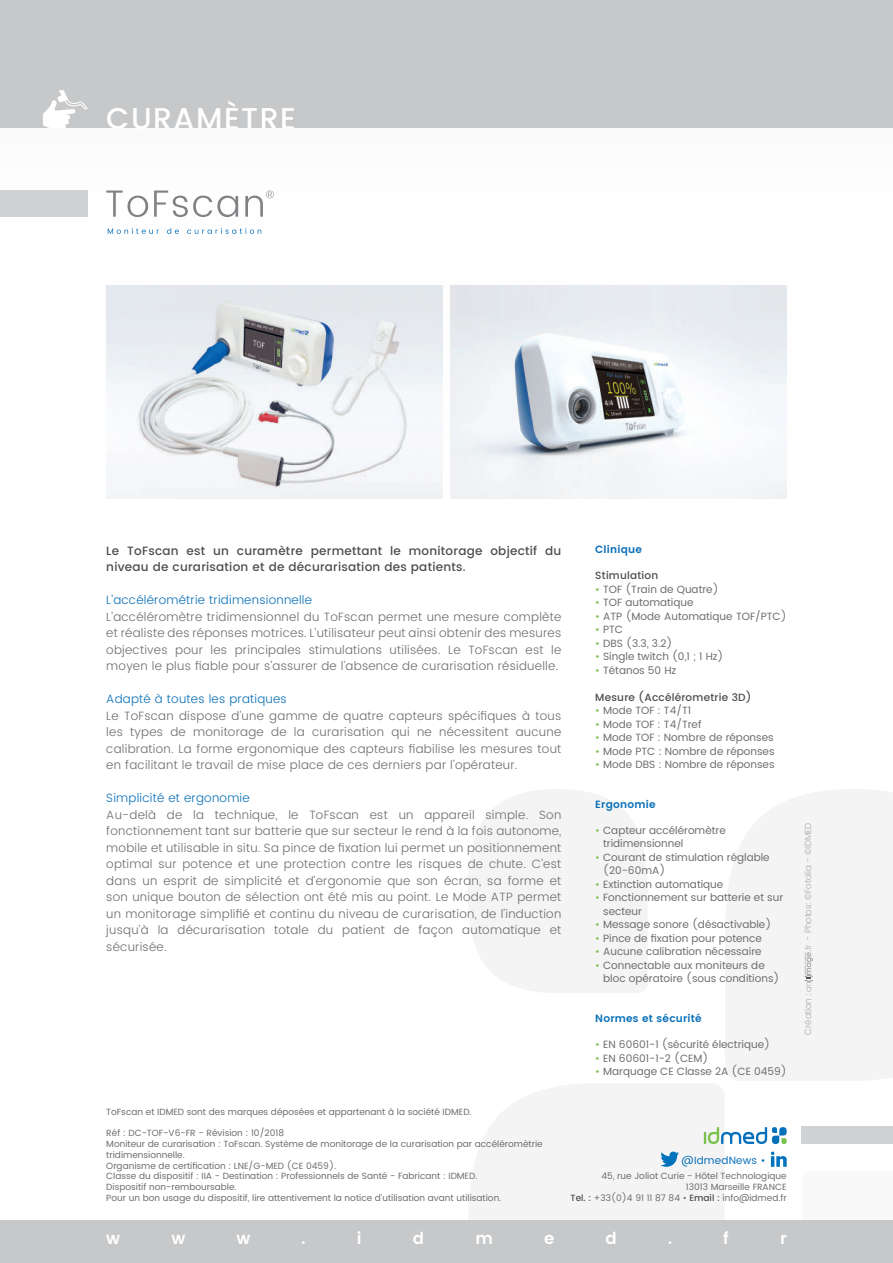
<style>
.page{position:relative;width:893px;height:1263px;background:#fff}
.page>*{position:absolute;margin:0;border:0;box-sizing:border-box;transform-origin:0 0}
.t1{font:500 30px "Poppins";letter-spacing:.05em;color:#fff}
.t2{font:600 16.5px "Poppins";color:#fff}
.t3{font:300 12px/16.5px "Poppins";letter-spacing:.02em;color:#6c6d70;text-align:justify}
.t4{font:500 12px/16.5px "Poppins";letter-spacing:.02em;color:#4b4c4d}
.t5{font:300 12px "Poppins";letter-spacing:.02em;color:#0970b9}
.t6{font:10.5px/13.5px "Poppins";color:#6c6d70}
.t7{font:500 10.5px "Poppins";letter-spacing:.02em;color:#4b4c4d}
.t8{font:600 10.5px "Poppins";letter-spacing:.02em;color:#0970b9}
.t9{font:10.5px "Poppins";letter-spacing:.02em;color:#0970b9}
.t10{font:9px/10.8px "Poppins";color:#6c6d70;text-align:right}
.t11{font:300 9px "Poppins";letter-spacing:-.01em;color:#a8a9ad}
.s1{color:#79c24f}
.s2{font-weight:500;color:#4b4c4d}
</style>
<div class="page">
<svg style="left:468px;top:1084px;width:256px;height:136px;fill:#f4f4f4"></svg>
<svg style="left:725px;top:789px;width:168px;height:291px;fill:#f4f4f4"></svg>
<svg style="left:468px;top:789px;width:179px;height:204px"></svg>
<div style="left:0;top:190px;width:88px;height:27px;background:#d1d2d4"></div>
<svg style="left:805px;top:945px;width:8px;height:47px"></svg>
<img style="left:451px;top:286px;width:336px;height:213px">
<svg style="left:106px;top:190px;width:42px;height:27px"></svg>
<svg style="left:154px;top:190px;width:84px;height:27px"></svg>
<svg style="left:245px;top:191px;width:29px;height:26px"></svg>
<svg style="left:108px;top:228px;width:51px;height:6px"></svg>
<svg style="left:167px;top:228px;width:12px;height:6px"></svg>
<svg style="left:187px;top:228px;width:74px;height:6px"></svg>
<img style="left:106px;top:286px;width:336px;height:213px">
<div style="left:0;top:0;width:893px;height:128px;background:#c7c8ca"></div>
<div style="left:0;top:1220px;width:893px;height:43px;background:#c7c8ca"></div>
<svg style="left:43px;top:90px;width:45px;height:38px"></svg>
<div style="left:801px;top:1127px;width:92px;height:17px;background:#d1d2d4"></div>
<svg style="left:704px;top:1127px;width:83px;height:17px"></svg>
<svg style="left:771px;top:1151px;width:16px;height:16px"></svg>
<svg style="left:660px;top:1151px;width:19px;height:16px"></svg>
<h1 class="t1" style="left:106px;top:96px;width:191px">CURAMÈTRE</h1>
<p class="t4" style="left:106px;top:542px;width:456px">Le ToFscan est un curamètre permettant le monitorage objectif du niveau de curarisation et de décurarisation des patients.</p>
<p class="t5" style="left:106px;top:591px;width:207px">L’accélérométrie tridimensionnelle</p>
<p class="t3" style="left:106px;top:609px;width:457px">L’accéléromètre tridimensionnel du ToFscan permet une mesure complète et réaliste des réponses motrices. L’utilisateur peut ainsi obtenir des mesures objectives pour les principales stimulations utilisées. Le ToFscan est le moyen le plus fiable pour s’assurer de l’absence de curarisation résiduelle.</p>
<p class="t5" style="left:106px;top:690px;width:182px">Adapté à toutes les pratiques</p>
<p class="t3" style="left:106px;top:708px;width:456px">Le ToFscan dispose d’une gamme de quatre capteurs spécifiques à tous les types de monitorage de la curarisation qui ne nécessitent aucune calibration. La forme ergonomique des capteurs fiabilise les mesures tout en facilitant le travail de mise place de ces derniers par l’opérateur.</p>
<p class="t5" style="left:106px;top:789px;width:145px">Simplicité et ergonomie</p>
<p class="t3" style="left:106px;top:807px;width:457px">Au-delà de la technique, le ToFscan est un appareil simple. Son fonctionnement tant sur batterie que sur secteur le rend à la fois autonome, mobile et utilisable in situ. Sa pince de fixation lui permet un positionnement optimal sur potence et une protection contre les risques de chute. C’est dans un esprit de simplicité et d’ergonomie que son écran, sa forme et son unique bouton de sélection ont été mis au point. Le Mode ATP permet un monitorage simplifié et continu du niveau de curarisation, de l’induction jusqu’à la décurarisation totale du patient de façon automatique et sécurisée.</p>
<p class="t8" style="left:595px;top:541px;width:48px">Clinique</p>
<p class="t7" style="left:595px;top:568px;width:64px">Stimulation</p>
<p class="t6" style="left:595px;top:582px;width:125px"><span class="s1">•</span> TOF (Train de Quatre)</p>
<p class="t6" style="left:595px;top:596px;width:100px"><span class="s1">•</span> TOF automatique</p>
<p class="t6" style="left:595px;top:609px;width:193px"><span class="s1">•</span> ATP (Mode Automatique TOF/PTC)</p>
<p class="t6" style="left:595px;top:623px;width:29px"><span class="s1">•</span> PTC</p>
<p class="t6" style="left:595px;top:636px;width:79px"><span class="s1">•</span> DBS (3.3, 3.2)</p>
<p class="t6" style="left:595px;top:650px;width:130px"><span class="s1">•</span> Single twitch (0,1 ; 1 Hz)</p>
<p class="t6" style="left:595px;top:663px;width:83px"><span class="s1">•</span> Tétanos 50 Hz</p>
<p class="t7" style="left:595px;top:689px;width:158px">Mesure (Accélérometrie 3D)</p>
<p class="t6" style="left:595px;top:704px;width:97px"><span class="s1">•</span> Mode TOF : T4/T1</p>
<p class="t6" style="left:595px;top:717px;width:108px"><span class="s1">•</span> Mode TOF : T4/Tref</p>
<p class="t6" style="left:595px;top:731px;width:180px"><span class="s1">•</span> Mode TOF : Nombre de réponses</p>
<p class="t6" style="left:595px;top:744px;width:181px"><span class="s1">•</span> Mode PTC : Nombre de réponses</p>
<p class="t6" style="left:595px;top:758px;width:181px"><span class="s1">•</span> Mode DBS : Nombre de réponses</p>
<p class="t8" style="left:595px;top:796px;width:62px">Ergonomie</p>
<p class="t6" style="left:603px;top:824px;width:124px;text-indent:-8px"><span class="s1">•</span> Capteur accéléromètre tridimensionnel</p>
<p class="t6" style="left:603px;top:851px;width:168px;text-indent:-8px"><span class="s1">•</span> Courant de stimulation réglable (20-60mA)</p>
<p class="t6" style="left:595px;top:878px;width:129px"><span class="s1">•</span> Extinction automatique</p>
<p class="t6" style="left:603px;top:891px;width:182px;text-indent:-8px"><span class="s1">•</span> Fonctionnement sur batterie et sur secteur</p>
<p class="t6" style="left:595px;top:918px;width:177px"><span class="s1">•</span> Message sonore (désactivable)</p>
<p class="t6" style="left:595px;top:932px;width:168px"><span class="s1">•</span> Pince de fixation pour potence</p>
<p class="t6" style="left:595px;top:945px;width:168px"><span class="s1">•</span> Aucune calibration nécessaire</p>
<p class="t6" style="left:603px;top:959px;width:178px;text-indent:-8px"><span class="s1">•</span> Connectable aux moniteurs de bloc opératoire (sous conditions)</p>
<p class="t8" style="left:595px;top:1010px;width:108px">Normes et sécurité</p>
<p class="t6" style="left:595px;top:1038px;width:176px"><span class="s1">•</span> EN 60601-1 (sécurité électrique)</p>
<p class="t6" style="left:595px;top:1051px;width:115px"><span class="s1">•</span> EN 60601-1-2 (CEM)</p>
<p class="t6" style="left:595px;top:1065px;width:193px"><span class="s1">•</span> Marquage CE Classe 2A (CE 0459)</p>
<p class="t10" style="left:106px;top:1106px;width:367px">ToFscan et IDMED sont des marques déposées et appartenant à la société IDMED.</p>
<p class="t10" style="left:106px;top:1128px;width:438px;text-align:left">Réf : DC-TOF-V6-FR - Révision : 10/2018<br>Moniteur de curarisation : ToFscan. Système de monitorage de la curarisation par accéléromètrie tridimensionnelle.<br>Organisme de certification : LNE/G-MED (CE 0459).<br>Classe du dispositif : IIA - Destination : Professionnels de Santé - Fabricant : IDMED.<br>Dispositif non-remboursable.<br>Pour un bon usage du dispositif, lire attentivement la notice d’utilisation avant utilisation.</p>
<p class="t9" style="left:682px;top:1153px;width:85px">@IdmedNews •</p>
<p class="t10" style="left:571px;top:1171px;width:218px">45, rue Joliot Curie - Hôtel Technologique<br>13013 Marseille FRANCE<br><span class="s2">Tel. :</span> +33(0)4 91 11 87 84 • <span class="s2">Email :</span> info@idmed.fr</p>
<h2 class="t2" style="left:106px;top:1226px;width:15px">w</h2>
<h2 class="t2" style="left:171px;top:1226px;width:15px">w</h2>
<h2 class="t2" style="left:237px;top:1226px;width:15px">w</h2>
<h2 class="t2" style="left:302px;top:1226px;width:6px">.</h2>
<h2 class="t2" style="left:357px;top:1226px;width:6px">i</h2>
<h2 class="t2" style="left:413px;top:1226px;width:13px">d</h2>
<h2 class="t2" style="left:475px;top:1226px;width:19px">m</h2>
<h2 class="t2" style="left:544px;top:1226px;width:12px">e</h2>
<h2 class="t2" style="left:606px;top:1226px;width:13px">d</h2>
<h2 class="t2" style="left:668px;top:1226px;width:6px">.</h2>
<h2 class="t2" style="left:723px;top:1226px;width:7px">f</h2>
<h2 class="t2" style="left:780px;top:1226px;width:8px">r</h2>
<p class="t11" style="left:802px;top:941px;width:119px;rotate:-90deg">- Photos: ©Fotolia - ©IDMED</p>
<p class="t11" style="left:802px;top:1034px;width:43px;rotate:-90deg">Création :</p>
</div>
